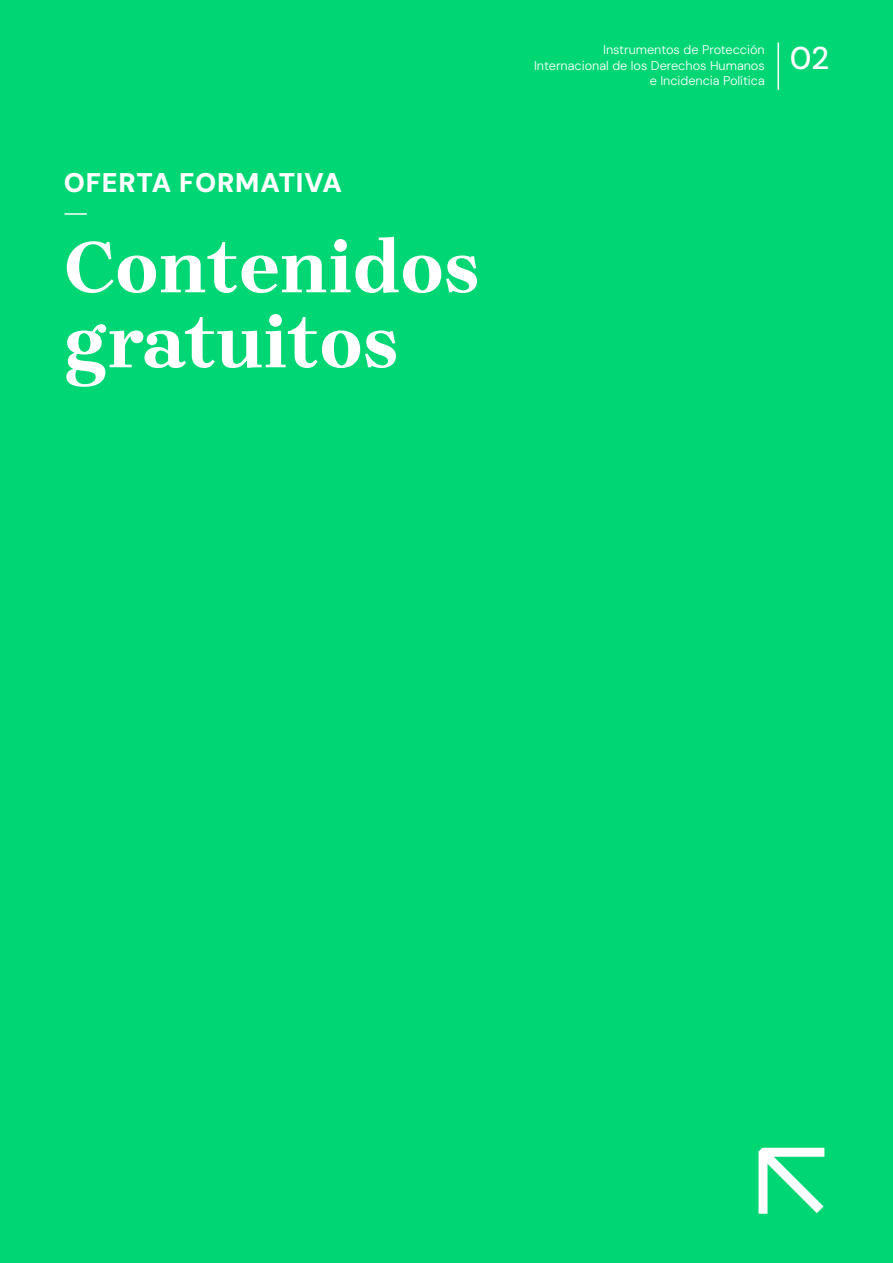
<style>
.page{position:relative;width:893px;height:1263px;background:#00d774}
.page>*{position:absolute;margin:0;border:0;box-sizing:border-box;transform-origin:0 0}
.t1{font:120px "DM Sans";color:#fff}
.t2{font:700 75px/75px "Brygada 1918";color:#fff}
.t3{font:500 31.5px "DM Sans";color:#fff}
.t4{font:900 27px "DM Sans";letter-spacing:.03em;color:#fff}
.t5{font:300 12.75px/15.3px "DM Sans";color:#fff;text-align:right}
</style>
<div class="page">
<hr style="left:777px;top:43px;width:2px;height:47px;background:#fff">
<hr style="left:65px;top:213px;width:22px;height:2px;background:#fff">
<h3 class="t4" style="left:64px;top:165px;width:280px">OFERTA FORMATIVA</h3>
<h2 class="t2" style="left:64px;top:232px;width:417px">Contenidos gratuitos</h2>
<p class="t5" style="left:534px;top:42px;width:232px">Instrumentos de Protección<br>Internacional de los Derechos Humanos e Incidencia Política</p>
<h3 class="t3" style="left:790px;top:39px;width:41px">02</h3>
<h1 class="t1" style="left:754px;top:1104px;width:77px">↖</h1>
</div>
